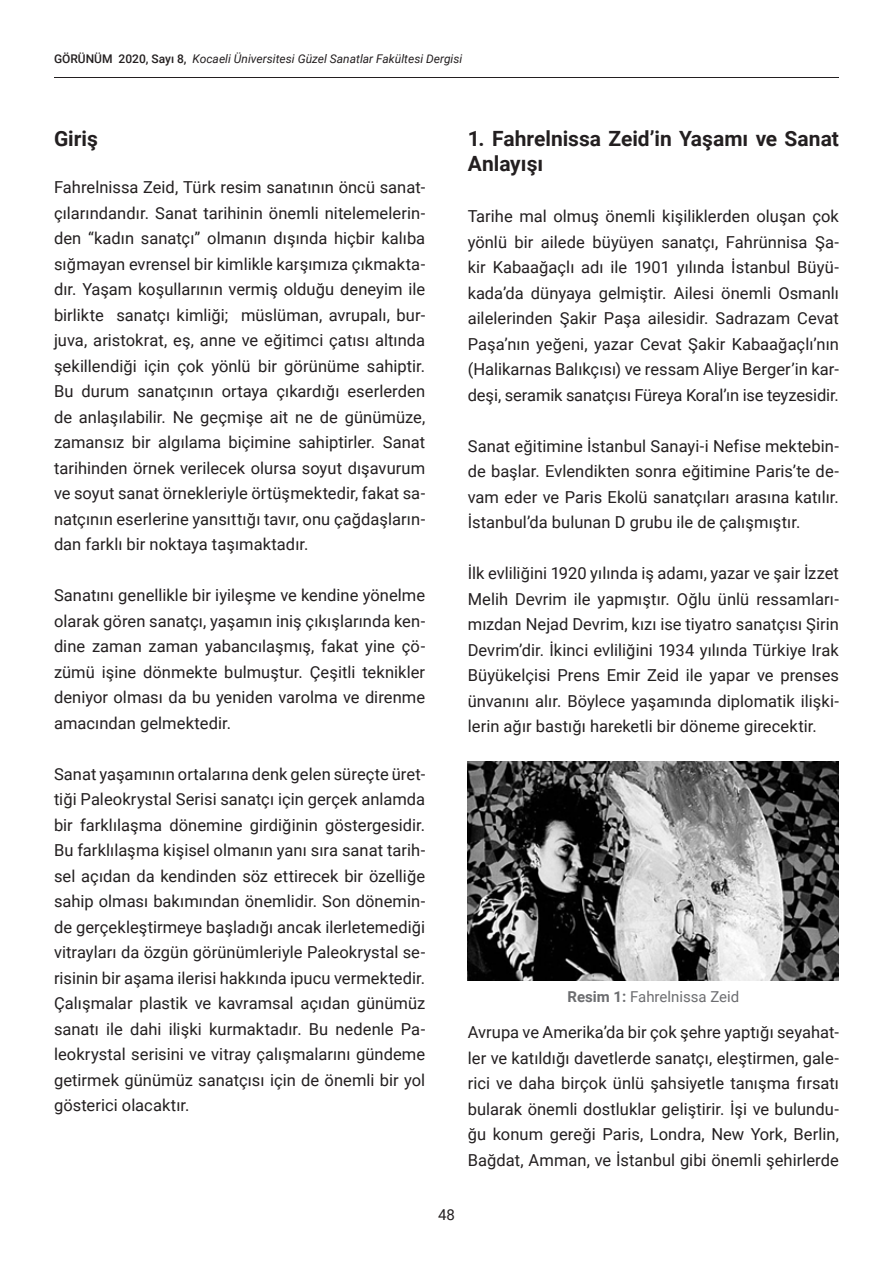
<style>
.page{position:relative;width:893px;height:1263px;background:#fff}
.page>*{position:absolute;margin:0;border:0;box-sizing:border-box;transform-origin:0 0}
.Metin{font:700 21px/25.5px "Roboto";color:#231f20}
.Metin-2{font:16.5px/25.5px "Roboto";color:#231f20;text-align:justify}
.t1{font:15px "Roboto";color:#6c6d70}
.t2{font:15px "Roboto";color:#231f20}
.t3{font:italic 12px "Roboto";color:#231f20}
.s1{font-weight:500;font-style:normal}
.s2{font-weight:700}
</style>
<div class="page">
<hr style="left:54px;top:77px;width:785px;height:1px;background:#231f20">
<img style="left:468px;top:761px;width:371px;height:219px">
<p class="t3" style="left:54px;top:50px;width:410px"><span class="s1">GÖRÜNÜM 2020, Sayı 8,</span> Kocaeli Üniversitesi Güzel Sanatlar Fakültesi Dergisi</p>
<p class="Metin" style="left:54px;top:125px;width:45px">Giriş</p>
<p class="Metin-2" style="left:54px;top:174px;width:373px">Fahrelnissa Zeid, Türk resim sanatının öncü sanat&shy;çılarındandır. Sanat tarihinin önemli nitelemelerin&shy;den “kadın sanatçı” olmanın dışında hiçbir kalıba sığmayan evrensel bir kimlikle karşımıza çıkmakta&shy;dır. Yaşam koşullarının vermiş olduğu deneyim ile birlikte sanatçı kimliği; müslüman, avrupalı, bur&shy;juva, aristokrat, eş, anne ve eğitimci çatısı altında şekillendiği için çok yönlü bir görünüme sahiptir.<br>Bu durum sanatçının ortaya çıkardığı eserlerden de anlaşılabilir. Ne geçmişe ait ne de günümüze, zamansız bir algılama biçimine sahiptirler. Sanat tarihinden örnek verilecek olursa soyut dışavurum ve soyut sanat örnekleriyle örtüşmektedir, fakat sa&shy;natçının eserlerine yansıttığı tavır, onu çağdaşların&shy;dan farklı bir noktaya taşımaktadır.</p>
<p class="Metin-2" style="left:54px;top:582px;width:373px">Sanatını genellikle bir iyileşme ve kendine yönelme olarak gören sanatçı, yaşamın iniş çıkışlarında ken&shy;dine zaman zaman yabancılaşmış, fakat yine çö&shy;zümü işine dönmekte bulmuştur. Çeşitli teknikler deniyor olması da bu yeniden varolma ve direnme amacından gelmektedir.</p>
<p class="Metin-2" style="left:54px;top:760px;width:373px">Sanat yaşamının ortalarına denk gelen süreçte üret&shy;tiği Paleokrystal Serisi sanatçı için gerçek anlamda bir farklılaşma dönemine girdiğinin göstergesidir.<br>Bu farklılaşma kişisel olmanın yanı sıra sanat tarih&shy;sel açıdan da kendinden söz ettirecek bir özelliğe sahip olması bakımından önemlidir. Son dönemin&shy;de gerçekleştirmeye başladığı ancak ilerletemediği vitrayları da özgün görünümleriyle Paleokrystal se&shy;risinin bir aşama ilerisi hakkında ipucu vermektedir.<br>Çalışmalar plastik ve kavramsal açıdan günümüz sanatı ile dahi ilişki kurmaktadır. Bu nedenle Pa&shy;leokrystal serisini ve vitray çalışmalarını gündeme getirmek günümüz sanatçısı için de önemli bir yol gösterici olacaktır.</p>
<p class="Metin" style="left:468px;top:125px;width:373px">1. Fahrelnissa Zeid’in Yaşamı ve Sanat<br>Anlayışı</p>
<p class="Metin-2" style="left:468px;top:203px;width:373px">Tarihe mal olmuş önemli kişiliklerden oluşan çok yönlü bir ailede büyüyen sanatçı, Fahrünnisa Şa&shy;kir Kabaağaçlı adı ile 1901 yılında İstanbul Büyü&shy;kada’da dünyaya gelmiştir. Ailesi önemli Osmanlı ailelerinden Şakir Paşa ailesidir. Sadrazam Cevat Paşa’nın yeğeni, yazar Cevat Şakir Kabaağaçlı’nın (Halikarnas Balıkçısı) ve ressam Aliye Berger’in kar&shy;deşi, seramik sanatçısı Füreya Koral’ın ise teyzesidir.</p>
<p class="Metin-2" style="left:468px;top:432px;width:373px">Sanat eğitimine İstanbul Sanayi-i Nefise mektebin&shy;de başlar. Evlendikten sonra eğitimine Paris’te de&shy;vam eder ve Paris Ekolü sanatçıları arasına katılır.<br>İstanbul’da bulunan D grubu ile de çalışmıştır.</p>
<p class="Metin-2" style="left:468px;top:560px;width:373px">İlk evliliğini 1920 yılında iş adamı, yazar ve şair İzzet Melih Devrim ile yapmıştır. Oğlu ünlü ressamları&shy;mızdan Nejad Devrim, kızı ise tiyatro sanatçısı Şirin Devrim’dir. İkinci evliliğini 1934 yılında Türkiye Irak Büyükelçisi Prens Emir Zeid ile yapar ve prenses ünvanını alır. Böylece yaşamında diplomatik ilişki&shy;lerin ağır bastığı hareketli bir döneme girecektir.</p>
<p class="t1" style="left:567px;top:986px;width:173px"><span class="s2">Resim 1:</span> Fahrelnissa Zeid</p>
<p class="Metin-2" style="left:468px;top:1019px;width:373px">Avrupa ve Amerika’da bir çok şehre yaptığı seyahat&shy;ler ve katıldığı davetlerde sanatçı, eleştirmen, gale&shy;rici ve daha birçok ünlü şahsiyetle tanışma fırsatı bularak önemli dostluklar geliştirir. İşi ve bulundu&shy;ğu konum gereği Paris, Londra, New York, Berlin, Bağdat, Amman, ve İstanbul gibi önemli şehirlerde</p>
<p class="t2" style="left:438px;top:1204px;width:18px">48</p>
</div>
